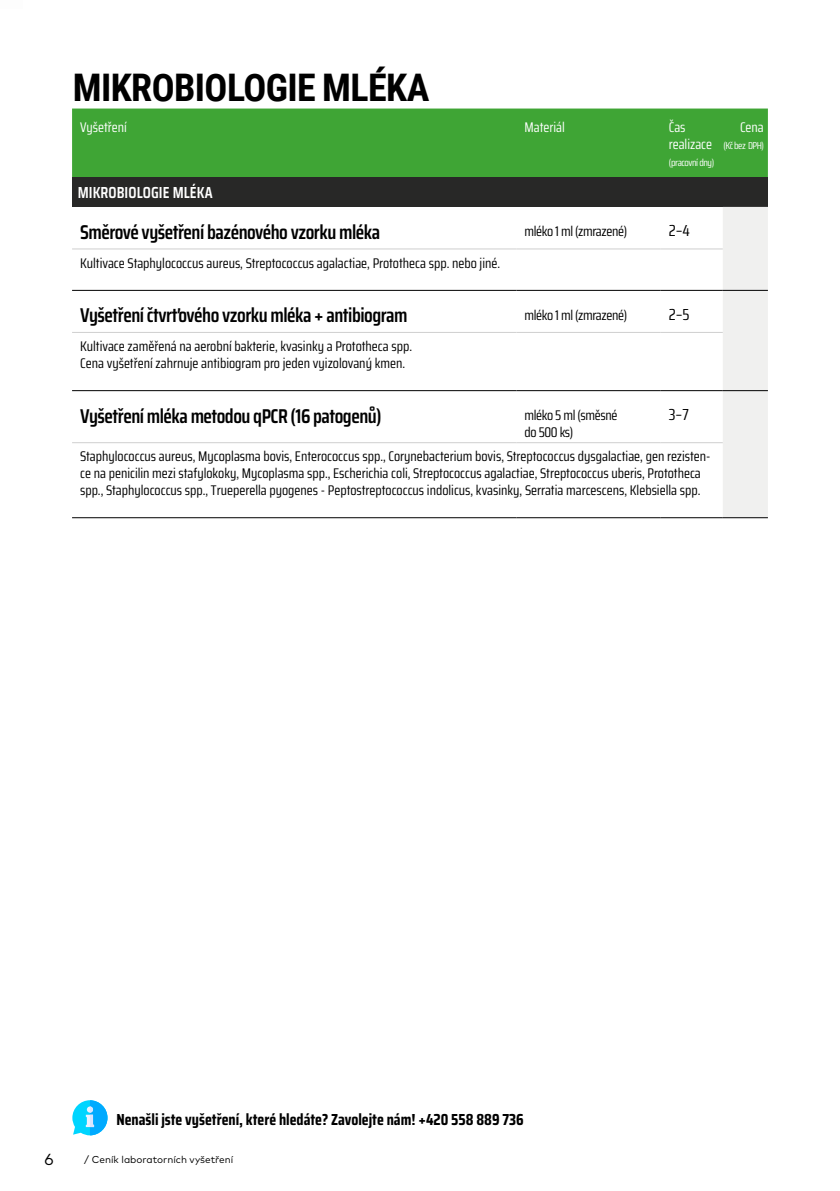
<style>
.page{position:relative;width:840px;height:1191px;background:#fff}
.page>*{position:absolute;margin:0;border:0;box-sizing:border-box;transform-origin:0 0}
.t1{font:700 38px "Roboto Condensed";letter-spacing:-.015em;color:#000}
.t2{font:600 20px "Saira Condensed";letter-spacing:-.025em;color:#000}
.t3{font:700 16px "Saira Condensed";color:#000}
.t4{font:600 16px "Saira Condensed";letter-spacing:.005em;color:#fff}
.t5{font:16px "Saira Condensed";color:#000}
.t6{font:16px "Mark Pro";color:#000}
.t7{font:14px/16.8px "Saira Condensed";color:#000}
.t8{font:14px/16.8px "Saira Condensed";letter-spacing:-.025em;color:#000}
.t9{font:14px/16.8px "Saira Condensed";color:#fff}
.t10{font:10px "Mark Pro";color:#000}
.t11{font:10px "Saira Condensed";letter-spacing:-.045em;color:#fff}
</style>
<div class="page">
<svg style="left:72px;top:1100px;width:35px;height:35px"></svg>
<div style="left:72px;top:108px;width:695px;height:69px;background:#3fa535"></div>
<div style="left:72px;top:177px;width:695px;height:30px;background:#282827"></div>
<svg style="left:722px;top:207px;width:45px;height:310px"></svg>
<hr style="left:516px;top:248px;width:144px;height:1px;background:#cfcfcf">
<hr style="left:660px;top:248px;width:62px;height:1px;background:#cfcfcf">
<hr style="left:516px;top:332px;width:144px;height:1px;background:#cfcfcf">
<hr style="left:660px;top:332px;width:62px;height:1px;background:#cfcfcf">
<hr style="left:516px;top:442px;width:144px;height:1px;background:#cfcfcf">
<hr style="left:660px;top:442px;width:62px;height:1px;background:#cfcfcf">
<hr style="left:516px;top:290px;width:144px;height:1px;background:#000">
<hr style="left:660px;top:290px;width:62px;height:1px;background:#000">
<hr style="left:516px;top:390px;width:144px;height:1px;background:#000">
<hr style="left:660px;top:390px;width:62px;height:1px;background:#000">
<hr style="left:722px;top:517px;width:45px;height:1px;background:#000">
<hr style="left:72px;top:248px;width:444px;height:1px;background:#cfcfcf">
<hr style="left:72px;top:290px;width:444px;height:1px;background:#000">
<hr style="left:722px;top:290px;width:45px;height:1px;background:#000">
<hr style="left:72px;top:332px;width:444px;height:1px;background:#cfcfcf">
<hr style="left:72px;top:390px;width:444px;height:1px;background:#000">
<hr style="left:722px;top:390px;width:45px;height:1px;background:#000">
<hr style="left:72px;top:442px;width:444px;height:1px;background:#cfcfcf">
<hr style="left:72px;top:517px;width:444px;height:1px;background:#000">
<hr style="left:516px;top:517px;width:144px;height:1px;background:#000">
<hr style="left:660px;top:517px;width:62px;height:1px;background:#000">
<h1 class="t1" style="left:73px;top:60px;width:358px">MIKROBIOLOGIE MLÉKA</h1>
<p class="t9" style="left:80px;top:119px;width:48px">Vyšetření</p>
<p class="t9" style="left:524px;top:119px;width:42px">Materiál</p>
<p class="t9" style="left:668px;top:119px;width:45px">Čas realizace</p>
<p class="t11" style="left:668px;top:155px;width:47px">(pracovní dny)</p>
<p class="t4" style="left:78px;top:181px;width:136px">MIKROBIOLOGIE MLÉKA</p>
<h2 class="t2" style="left:80px;top:217px;width:301px">Směrové vyšetření bazénového vzorku mléka</h2>
<p class="t8" style="left:524px;top:222px;width:104px">mléko 1 ml (zmrazené)</p>
<p class="t5" style="left:668px;top:219px;width:23px">2–4</p>
<p class="t7" style="left:80px;top:254px;width:421px">Kultivace Staphylococcus aureus, Streptococcus agalactiae, Prototheca spp. nebo jiné.</p>
<h2 class="t2" style="left:80px;top:300px;width:329px">Vyšetření čtvrťového vzorku mléka + antibiogram</h2>
<p class="t8" style="left:524px;top:306px;width:104px">mléko 1 ml (zmrazené)</p>
<p class="t5" style="left:668px;top:302px;width:22px">2–5</p>
<p class="t7" style="left:80px;top:337px;width:333px">Kultivace zaměřená na aerobní bakterie, kvasinky a Prototheca spp.<br>Cena vyšetření zahrnuje antibiogram pro jeden vyizolovaný kmen.</p>
<h2 class="t2" style="left:80px;top:400px;width:303px">Vyšetření mléka metodou qPCR (16 patogenů)</h2>
<p class="t8" style="left:524px;top:406px;width:94px">mléko 5 ml (směsné do 500 ks)</p>
<p class="t5" style="left:668px;top:403px;width:22px">3–7</p>
<p class="t7" style="left:80px;top:448px;width:631px">Staphylococcus aureus, Mycoplasma bovis, Enterococcus spp., Corynebacterium bovis, Streptococcus dysgalactiae, gen rezisten&shy;ce na penicilin mezi stafylokoky, Mycoplasma spp., Escherichia coli, Streptococcus agalactiae, Streptococcus uberis, Prototheca spp., Staphylococcus spp., Trueperella pyogenes - Peptostreptococcus indolicus, kvasinky, Serratia marcescens, Klebsiella spp.</p>
<p class="t9" style="left:739px;top:119px;width:25px">Cena</p>
<p class="t11" style="left:723px;top:138px;width:42px">(Kč bez DPH)</p>
<p class="t3" style="left:116px;top:1107px;width:409px">Nenašli jste vyšetření, které hledáte? Zavolejte nám! +420 558 889 736</p>
<p class="t6" style="left:45px;top:1147px;width:11px">6</p>
<p class="t10" style="left:84px;top:1151px;width:150px">/ Ceník laboratorních vyšetření</p>
</div>
